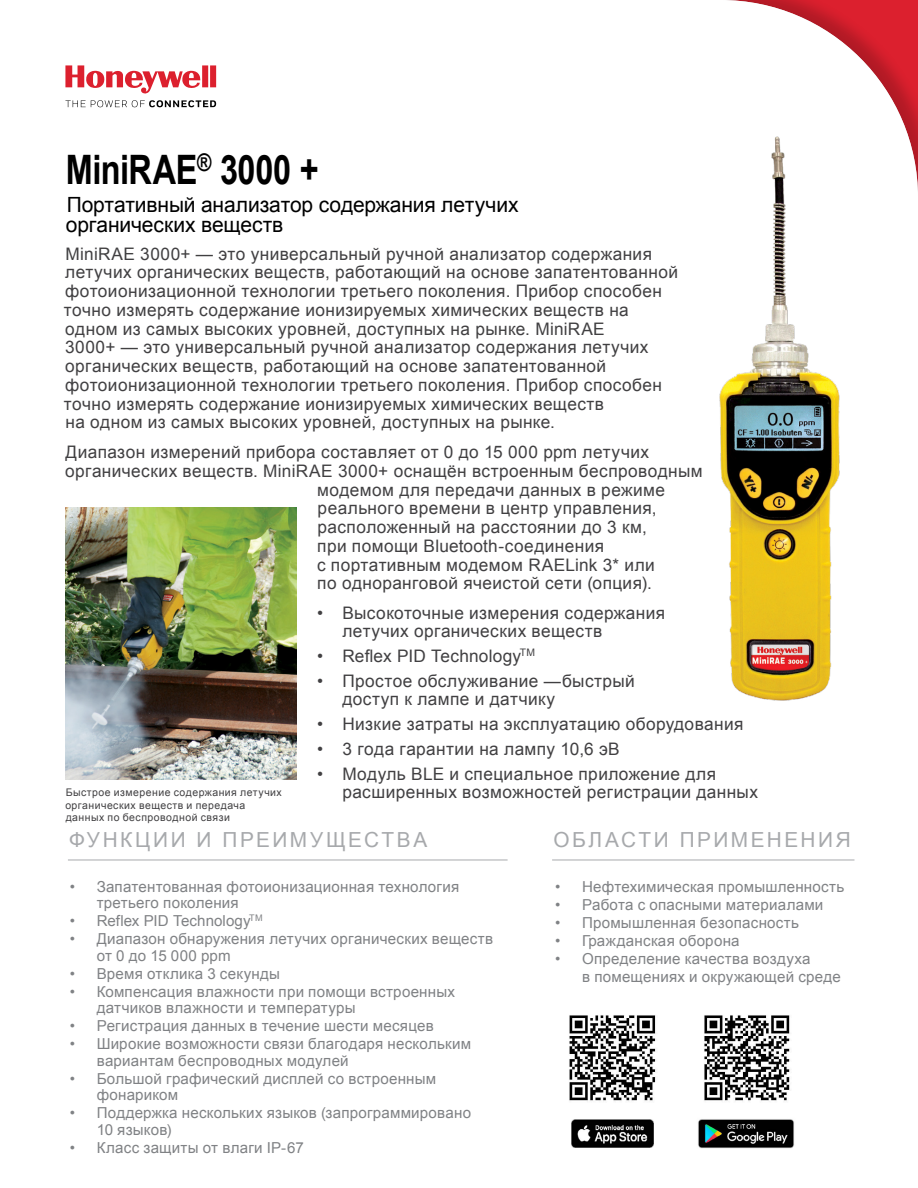
<style>
.page{position:relative;width:918px;height:1188px;background:#fff}
.page>*{position:absolute;margin:0;border:0;box-sizing:border-box;transform-origin:0 0}
.t1{font:700 40.65px "Arial";letter-spacing:-.015em;color:#000;scale:.8 1}
.t2{font:21px/19.6px "Arial";letter-spacing:-.005em;color:#000}
.t3{font:20.85px "Arial";letter-spacing:.12em;color:#a7a9ac}
.t4{font:17.25px/18.8px "Arial";letter-spacing:.025em;color:#414042}
.t5{font:15.15px/16.5px "Arial";letter-spacing:.015em;color:#808285}
.t6{font:10.5px/12.6px "Arial";letter-spacing:.045em;color:#414042}
</style>
<div class="page">
<hr style="left:68px;top:860px;width:440px;height:1px;background:#a7a9ac">
<hr style="left:552px;top:860px;width:302px;height:1px;background:#a7a9ac">
<svg style="left:65px;top:65px;width:151px;height:29px"></svg>
<svg style="left:65px;top:100px;width:151px;height:7px"></svg>
<img style="left:65px;top:507px;width:232px;height:272px">
<img style="left:569px;top:1015px;width:87px;height:86px">
<img style="left:698px;top:1015px;width:96px;height:134px">
<img style="left:571px;top:1120px;width:83px;height:27px">
<img style="left:719px;top:136px;width:121px;height:565px">
<h1 class="t1" style="left:66px;top:143px;width:318px">MiniRAE<sup>®</sup> 3000 +</h1>
<p class="t2" style="left:66px;top:195px;width:454px">Портативный анализатор содержания летучих органических веществ</p>
<p class="t4" style="left:64px;top:244px;width:616px">MiniRAE 3000+ — это универсальный ручной анализатор содержания летучих органических веществ, работающий на основе запатентованной фотоионизационной технологии третьего поколения. Прибор способен точно измерять содержание ионизируемых химических веществ на одном из самых высоких уровней, доступных на рынке. MiniRAE<br>3000+ — это универсальный ручной анализатор содержания летучих органических веществ, работающий на основе запатентованной фотоионизационной технологии третьего поколения. Прибор способен точно измерять содержание ионизируемых химических веществ<br>на одном из самых высоких уровней, доступных на рынке.</p>
<p class="t4" style="left:66px;top:443px;width:585px">Диапазон измерений прибора составляет от 0 до 15 000 ppm летучих</p>
<p class="t4" style="left:65px;top:462px;width:639px">органических веществ. MiniRAE 3000+ оснащён встроенным беспроводным</p>
<p class="t4" style="left:317px;top:480px;width:349px">модемом для передачи данных в режиме</p>
<p class="t4" style="left:318px;top:499px;width:341px">реального времени в центр управления,</p>
<p class="t4" style="left:318px;top:518px;width:331px">расположенный на расстоянии до 3 км,</p>
<p class="t4" style="left:317px;top:537px;width:288px">при помощи Bluetooth-соединения</p>
<p class="t4" style="left:317px;top:555px;width:339px">с портативным модемом RAELink 3* или</p>
<p class="t4" style="left:317px;top:574px;width:336px">по одноранговой ячеистой сети (опция).</p>
<p class="t4" style="left:342px;top:604px;width:324px;line-height:18px;text-indent:-25px">• Высокоточные измерения содержания летучих органических веществ</p>
<p class="t4" style="left:317px;top:646px;width:219px">• Reflex PID Technology<sup>TM</sup></p>
<p class="t4" style="left:343px;top:672px;width:294px;line-height:18px;text-indent:-25px">• Простое обслуживание —быстрый доступ к лампе и датчику</p>
<p class="t4" style="left:317px;top:714px;width:428px">• Низкие затраты на эксплуатацию оборудования</p>
<p class="t4" style="left:317px;top:739px;width:304px">• 3 года гарантии на лампу 10,6 эВ</p>
<p class="t4" style="left:343px;top:765px;width:417px;line-height:18px;text-indent:-25px">• Модуль BLE и специальное приложение для расширенных возможностей регистрации данных</p>
<p class="t6" style="left:65px;top:786px;width:218px">Быстрое измерение содержания летучих органических веществ и передача данных по беспроводной связи</p>
<p class="t3" style="left:69px;top:826px;width:359px">ФУНКЦИИ И ПРЕИМУЩЕСТВА</p>
<p class="t3" style="left:553px;top:826px;width:299px">ОБЛАСТИ ПРИМЕНЕНИЯ</p>
<p class="t5" style="left:97px;top:878px;width:364px;text-indent:-27px">• Запатентованная фотоионизационная технология третьего поколения</p>
<p class="t5" style="left:70px;top:913px;width:194px">• Reflex PID Technology<sup>TM</sup></p>
<p class="t5" style="left:97px;top:931px;width:398px;text-indent:-27px">• Диапазон обнаружения летучих органических веществ от 0 до 15 000 ppm</p>
<p class="t5" style="left:70px;top:965px;width:212px">• Время отклика 3 секунды</p>
<p class="t5" style="left:97px;top:983px;width:360px;text-indent:-27px">• Компенсация влажности при помощи встроенных датчиков влажности и температуры</p>
<p class="t5" style="left:70px;top:1018px;width:366px">• Регистрация данных в течение шести месяцев</p>
<p class="t5" style="left:97px;top:1036px;width:376px;text-indent:-27px">• Широкие возможности связи благодаря нескольким вариантам беспроводных модулей</p>
<p class="t5" style="left:97px;top:1070px;width:341px;text-indent:-27px">• Большой графический дисплей со встроенным фонариком</p>
<p class="t5" style="left:97px;top:1105px;width:376px;text-indent:-27px">• Поддержка нескольких языков (запрограммировано<br>10 языков)</p>
<p class="t5" style="left:70px;top:1139px;width:236px">• Класс защиты от влаги IP-67</p>
<p class="t5" style="left:555px;top:878px;width:291px">• Нефтехимическая промышленность</p>
<p class="t5" style="left:555px;top:896px;width:270px">• Работа с опасными материалами</p>
<p class="t5" style="left:555px;top:914px;width:245px">• Промышленная безопасность</p>
<p class="t5" style="left:555px;top:932px;width:186px">• Гражданская оборона</p>
<p class="t5" style="left:582px;top:949px;width:260px;line-height:18px;text-indent:-27px">• Определение качества воздуха<br>в помещениях и окружающей среде</p>
</div>
